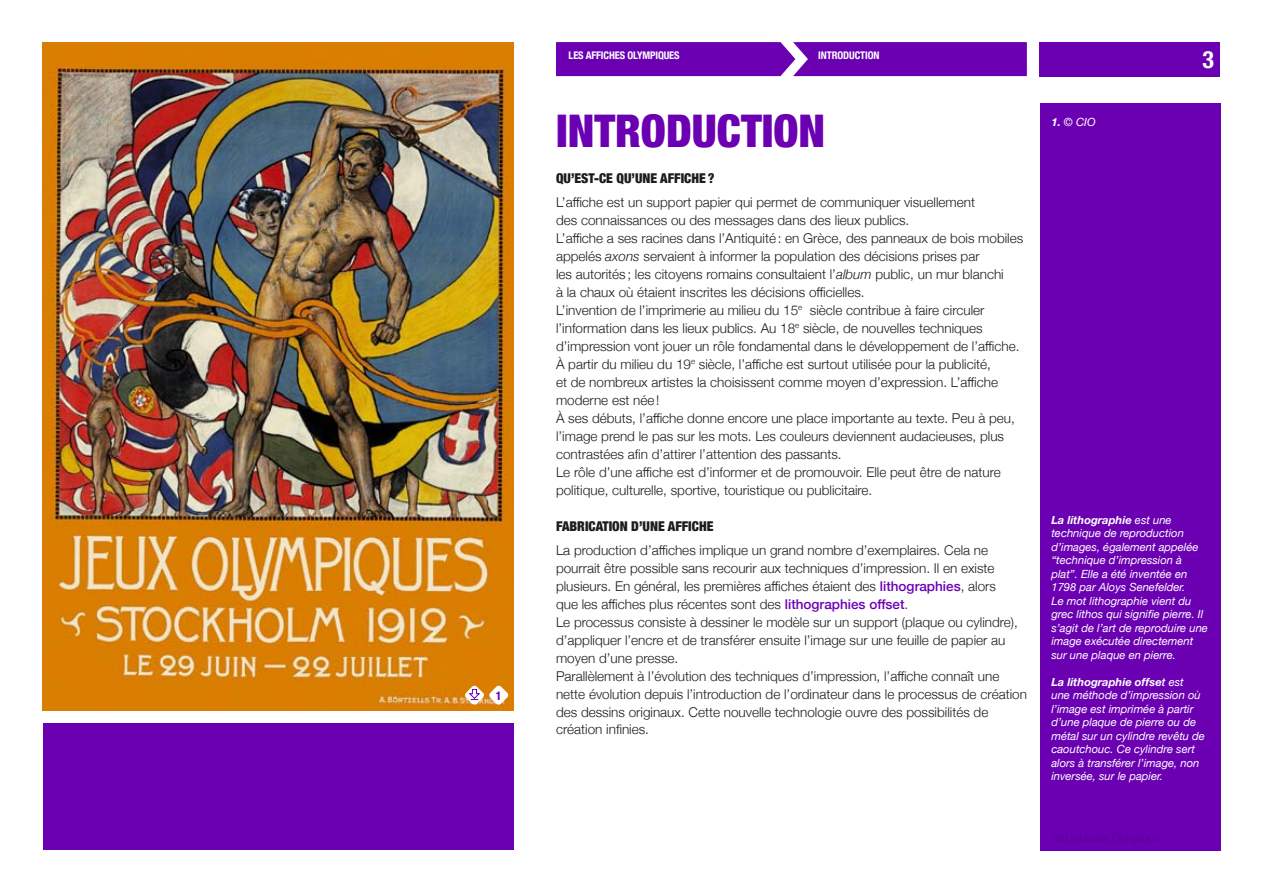
<style>
.page{position:relative;width:1263px;height:893px;background:#fff}
.page>*{position:absolute;margin:0;border:0;box-sizing:border-box;transform-origin:0 0}
.t1{font:900 condensed 45px "Helvetica Neue";color:#6b00b3}
.t2{font:700 condensed 24px "Helvetica Neue";color:#fff}
.t3{font:300 13.5px/18px "Helvetica Neue";color:#1d1d1b}
.t4{font:900 condensed 13.5px "Helvetica Neue";color:#1d1d1b}
.t5{font:700 condensed 12px "Helvetica Neue LT Pro";color:#6b00b3}
.t6{font:italic 11.25px/13.5px "Helvetica Neue";color:#fff}
.t7{font:italic 700 11.25px "Helvetica Neue LT Pro";color:#fff}
.t8{font:700 condensed 10.5px "Helvetica Neue";letter-spacing:-.01em;color:#fff}
.s1{font-style:italic}
.s2{font-weight:500;color:#6b00b3}
.s3{font-family:"Helvetica Neue LT Pro";font-weight:700}
.s4{font-family:"Helvetica Neue";font-weight:400}
.s5{font-weight:500}
</style>
<div class="page">
<div style="left:1040px;top:103px;width:180px;height:747px;background:#6b00b3"></div>
<div style="left:1039px;top:42px;width:181px;height:34px;background:#6b00b3"></div>
<div style="left:556px;top:42px;width:471px;height:34px;background:#6b00b3"></div>
<div style="left:43px;top:724px;width:470px;height:126px;background:#6b00b3"></div>
<img style="left:43px;top:43px;width:470px;height:667px">
<svg style="left:464px;top:685px;width:45px;height:21px"></svg>
<p class="t5" style="left:496px;top:688px;width:7px">1</p>
<p class="t8" style="left:569px;top:47px;width:113px">LES AFFICHES OLYMPIQUES</p>
<p class="t8" style="left:818px;top:47px;width:63px">INTRODUCTION</p>
<h2 class="t2" style="left:1202px;top:39px;width:13px">3</h2>
<h1 class="t1" style="left:556px;top:93px;width:271px">INTRODUCTION</h1>
<p class="t4" style="left:556px;top:167px;width:160px">QU’EST-CE QU’UNE AFFICHE ?</p>
<p class="t3" style="left:556px;top:192px;width:469px">L’affiche est un support papier qui permet de communiquer visuellement<br>des connaissances ou des messages dans des lieux publics.<br>L’affiche a ses racines dans l’Antiquité: en Grèce, des panneaux de bois mobiles appelés <span class="s1">axons</span> servaient à informer la population des décisions prises par<br>les autorités ; les citoyens romains consultaient l’<span class="s1">album</span> public, un mur blanchi<br>à la chaux où étaient inscrites les décisions officielles.<br>L’invention de l’imprimerie au milieu du 15<sup>e</sup> siècle contribue à faire circuler l’information dans les lieux publics. Au 18<sup>e</sup> siècle, de nouvelles techniques d’impression vont jouer un rôle fondamental dans le développement de l’affiche.<br>À partir du milieu du 19<sup>e</sup> siècle, l’affiche est surtout utilisée pour la publicité,<br>et de nombreux artistes la choisissent comme moyen d’expression. L’affiche moderne est née!<br>À ses débuts, l’affiche donne encore une place importante au texte. Peu à peu, l’image prend le pas sur les mots. Les couleurs deviennent audacieuses, plus contrastées afin d’attirer l’attention des passants.<br>Le rôle d’une affiche est d’informer et de promouvoir. Elle peut être de nature politique, culturelle, sportive, touristique ou publicitaire.</p>
<p class="t4" style="left:556px;top:515px;width:159px">FABRICATION D’UNE AFFICHE</p>
<p class="t3" style="left:556px;top:540px;width:472px">La production d’affiches implique un grand nombre d’exemplaires. Cela ne pourrait être possible sans recourir aux techniques d’impression. Il en existe plusieurs. En général, les premières affiches étaient des <span class="s2">lithographies</span>, alors<br>que les affiches plus récentes sont des <span class="s2">lithographies offset</span>.<br>Le processus consiste à dessiner le modèle sur un support (plaque ou cylindre), d’appliquer l’encre et de transférer ensuite l’image sur une feuille de papier au moyen d’une presse.<br>Parallèlement à l’évolution des techniques d’impression, l’affiche connaît une nette évolution depuis l’introduction de l’ordinateur dans le processus de création des dessins originaux. Cette nouvelle technologie ouvre des possibilités de création infinies.</p>
<p class="t6" style="left:1051px;top:115px;width:46px"><span class="s3">1.</span> © CIO</p>
<p class="t7" style="left:1051px;top:513px;width:122px">La lithographie <span class="s4">est une</span></p>
<p class="t6" style="left:1051px;top:527px;width:158px">technique de reproduction d’images, également appelée “technique d’impression à plat”. Elle a été inventée en<br>1798 par Aloys Senefelder.<br>Le mot lithographie vient du grec lithos qui signifie pierre. Il s’agit de l’art de reproduire une image exécutée directement sur une plaque en pierre.</p>
<p class="t7" style="left:1051px;top:675px;width:134px">La lithographie offse<span class="s5">t</span> <span class="s4">est</span></p>
<p class="t6" style="left:1051px;top:689px;width:155px">une méthode d’impression où l’image est imprimée à partir d’une plaque de pierre ou de métal sur un cylindre revêtu de caoutchouc. Ce cylindre sert alors à transférer l’image, non inversée, sur le papier.</p>
</div>
